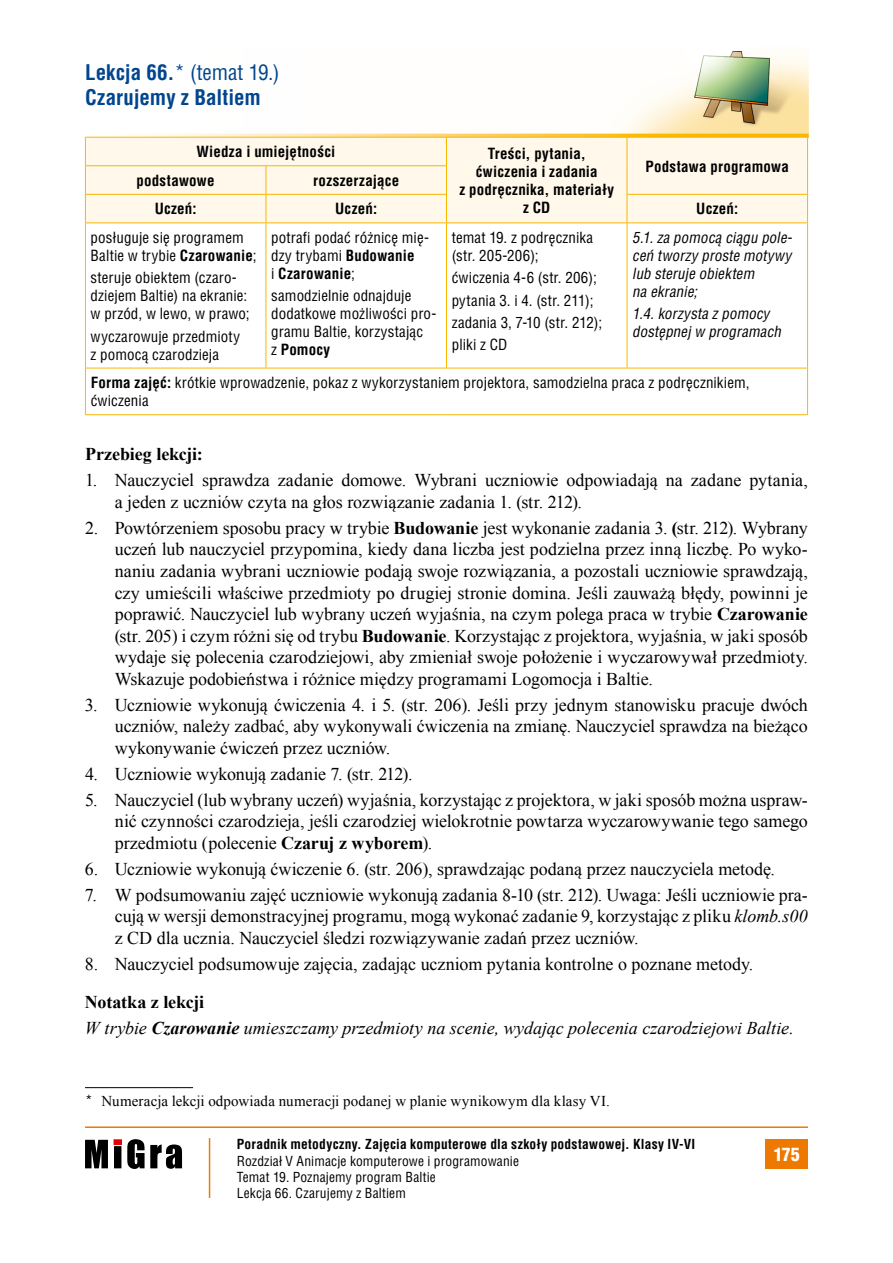
<style>
.page{position:relative;width:893px;height:1263px;background:#fff}
.page>*{position:absolute;margin:0;border:0;box-sizing:border-box;transform-origin:0 0}
.t1{font:700 21px/25.2px "Switzerland Condensed";color:#00468e}
.t2{font:18px/21.6px "Times New Roman";letter-spacing:-.005em;color:#000;text-align:justify}
.t3{font:italic 18px/25.8px "Times New Roman";letter-spacing:-.005em;color:#000}
.t4{font:700 18px "Times New Roman";letter-spacing:-.005em;color:#000}
.t5{font:900 18px "Switzerland Cond";color:#fff}
.t6{font:15px/18px "Switzerland Condensed";letter-spacing:.01em;color:#000}
.t7{font:700 15px/18px "Switzerland Condensed";letter-spacing:.015em;color:#000;text-align:center}
.t8{font:italic 15px/18px "Switzerland Condensed";letter-spacing:.01em;color:#000}
.t9{font:15px "Times New Roman";letter-spacing:.01em;color:#000}
.t10{font:13.5px/16.2px "Switzerland Condensed";letter-spacing:.015em;color:#000}
.t11{font:700 13.5px "Switzerland Condensed";letter-spacing:.02em;color:#000}
.s1{font-weight:400}
.s2{font-weight:700}
.s3{font-style:italic}
.s4{font-weight:700;font-style:normal}
.s5{font-family:"Switzerland Condensed"}
</style>
<div class="page">
<img style="left:85px;top:51px;width:724px;height:87px">
<svg style="left:85px;top:1139px;width:97px;height:30px"></svg>
<hr style="left:85px;top:1126px;width:723px;height:2px;background:#ee7900">
<hr style="left:209px;top:1138px;width:1px;height:60px;background:#ee7900">
<div style="left:765px;top:1139px;width:43px;height:30px;background:#ee7900"></div>
<div style="left:86px;top:138px;width:721px;height:84px;background:#fff8eb"></div>
<hr style="left:85px;top:137px;width:181px;height:1px;background:#f9b700">
<hr style="left:266px;top:137px;width:180px;height:1px;background:#f9b700">
<hr style="left:446px;top:137px;width:181px;height:1px;background:#f9b700">
<hr style="left:627px;top:137px;width:181px;height:1px;background:#f9b700">
<hr style="left:85px;top:165px;width:181px;height:1px;background:#f9b700">
<hr style="left:266px;top:165px;width:181px;height:1px;background:#f9b700">
<hr style="left:85px;top:194px;width:181px;height:1px;background:#f9b700">
<svg style="left:85px;top:138px;width:1px;height:84px"></svg>
<hr style="left:266px;top:194px;width:181px;height:1px;background:#f9b700">
<svg style="left:266px;top:166px;width:1px;height:56px"></svg>
<svg style="left:446px;top:138px;width:1px;height:84px"></svg>
<hr style="left:627px;top:194px;width:181px;height:1px;background:#f9b700">
<svg style="left:627px;top:138px;width:1px;height:84px"></svg>
<svg style="left:807px;top:138px;width:1px;height:84px"></svg>
<hr style="left:85px;top:222px;width:181px;height:1px;background:#f9b700">
<hr style="left:85px;top:223px;width:1px;height:145px;background:#f9b700">
<hr style="left:266px;top:222px;width:180px;height:1px;background:#f9b700">
<hr style="left:266px;top:223px;width:1px;height:145px;background:#f9b700">
<hr style="left:446px;top:222px;width:181px;height:1px;background:#f9b700">
<hr style="left:446px;top:223px;width:1px;height:145px;background:#f9b700">
<hr style="left:627px;top:222px;width:181px;height:1px;background:#f9b700">
<hr style="left:627px;top:223px;width:1px;height:145px;background:#f9b700">
<hr style="left:807px;top:223px;width:1px;height:145px;background:#f9b700">
<hr style="left:85px;top:368px;width:181px;height:1px;background:#f9b700">
<hr style="left:85px;top:368px;width:1px;height:46px;background:#f9b700">
<hr style="left:266px;top:368px;width:180px;height:1px;background:#f9b700">
<hr style="left:446px;top:368px;width:181px;height:1px;background:#f9b700">
<hr style="left:627px;top:368px;width:181px;height:1px;background:#f9b700">
<hr style="left:807px;top:368px;width:1px;height:46px;background:#f9b700">
<hr style="left:85px;top:414px;width:181px;height:1px;background:#f9b700">
<hr style="left:266px;top:414px;width:180px;height:1px;background:#f9b700">
<hr style="left:446px;top:414px;width:181px;height:1px;background:#f9b700">
<hr style="left:627px;top:414px;width:181px;height:1px;background:#f9b700">
<hr style="left:85px;top:1087px;width:108px;height:1px;background:#000">
<p class="t1" style="left:85px;top:60px;width:196px">Lekcja 66.<span class="s1">* (temat 19.)<br></span>Czarujemy z Baltiem</p>
<p class="t7" style="left:197px;top:143px;width:140px">Wiedza i umiejętności</p>
<p class="t7" style="left:459px;top:144px;width:156px">Treści, pytania, ćwiczenia i zadania<br>z podręcznika, materiały z CD</p>
<p class="t7" style="left:645px;top:157px;width:145px">Podstawa programowa</p>
<p class="t7" style="left:137px;top:171px;width:80px">podstawowe</p>
<p class="t7" style="left:313px;top:171px;width:88px">rozszerzające</p>
<p class="t7" style="left:155px;top:200px;width:43px">Uczeń:</p>
<p class="t7" style="left:335px;top:200px;width:43px">Uczeń:</p>
<p class="t7" style="left:696px;top:200px;width:43px">Uczeń:</p>
<p class="t6" style="left:91px;top:229px;width:167px">posługuje się programem<br>Baltie w trybie <span class="s2">Czarowanie</span>;</p>
<p class="t6" style="left:91px;top:269px;width:160px">steruje obiektem (czaro&shy;dziejem Baltie) na ekranie: w przód, w lewo, w prawo;</p>
<p class="t6" style="left:91px;top:327px;width:151px">wyczarowuje przedmioty z pomocą czarodzieja</p>
<p class="t8" style="left:632px;top:229px;width:161px">5.1. za pomocą ciągu pole&shy;ceń tworzy proste motywy lub steruje obiektem<br>na ekranie;</p>
<p class="t8" style="left:632px;top:305px;width:150px">1.4. korzysta z pomocy dostępnej w programach</p>
<p class="t6" style="left:91px;top:374px;width:660px"><span class="s2">Forma zajęć:</span> krótkie wprowadzenie, pokaz z wykorzystaniem projektora, samodzielna praca z podręcznikiem, ćwiczenia</p>
<p class="t6" style="left:271px;top:229px;width:159px">potrafi podać różnicę mię&shy;dzy trybami <span class="s2">Budowanie<br></span>i <span class="s2">Czarowanie</span>;</p>
<p class="t6" style="left:271px;top:287px;width:167px">samodzielnie odnajduje dodatkowe możliwości pro&shy;gramu Baltie, korzystając<br>z <span class="s2">Pomocy</span></p>
<p class="t6" style="left:452px;top:229px;width:143px">temat 19. z podręcznika (str. 205-206);</p>
<p class="t6" style="left:452px;top:267px;width:152px;line-height:22.2px">ćwiczenia 4-6 (str. 206); pytania 3. i 4. (str. 211); zadania 3, 7-10 (str. 212); pliki z CD</p>
<p class="t4" style="left:85px;top:442px;width:119px">Przebieg lekcji:</p>
<p class="t2" style="left:115px;top:469px;width:695px;text-indent:-30px">1. Nauczyciel sprawdza zadanie domowe. Wybrani uczniowie odpowiadają na zadane pytania, a jeden z uczniów czyta na głos rozwiązanie zadania 1. (str. 212).</p>
<p class="t2" style="left:115px;top:517px;width:695px;text-indent:-30px">2. Powtórzeniem sposobu pracy w trybie <span class="s2">Budowanie</span> jest wykonanie zadania 3. <span class="s2">(</span>str. 212). Wybrany uczeń lub nauczyciel przypomina, kiedy dana liczba jest podzielna przez inną liczbę. Po wyko&shy;naniu zadania wybrani uczniowie podają swoje rozwiązania, a pozostali uczniowie sprawdzają, czy umieścili właściwe przedmioty po drugiej stronie domina. Jeśli zauważą błędy, powinni je poprawić. Nauczyciel lub wybrany uczeń wyjaśnia, na czym polega praca w trybie <span class="s2">Czarowanie </span>(str. 205) i czym różni się od trybu <span class="s2">Budowanie</span>. Korzystając z projektora, wyjaśnia, w jaki sposób wydaje się polecenia czarodziejowi, aby zmieniał swoje położenie i wyczarowywał przedmioty.<br>Wskazuje podobieństwa i różnice między programami Logomocja i Baltie.</p>
<p class="t2" style="left:115px;top:694px;width:695px;text-indent:-30px">3. Uczniowie wykonują ćwiczenia 4. i 5. (str. 206). Jeśli przy jednym stanowisku pracuje dwóch uczniów, należy zadbać, aby wykonywali ćwiczenia na zmianę. Nauczyciel sprawdza na bieżąco wykonywanie ćwiczeń przez uczniów.</p>
<p class="t2" style="left:85px;top:763px;width:329px">4. Uczniowie wykonują zadanie 7. (str. 212).</p>
<p class="t2" style="left:115px;top:789px;width:695px;text-indent:-30px">5. Nauczyciel (lub wybrany uczeń) wyjaśnia, korzystając z projektora, w jaki sposób można uspraw&shy;nić czynności czarodzieja, jeśli czarodziej wielokrotnie powtarza wyczarowywanie tego samego przedmiotu (polecenie <span class="s2">Czaruj z wyborem</span>).</p>
<p class="t2" style="left:85px;top:858px;width:692px">6. Uczniowie wykonują ćwiczenie 6. (str. 206), sprawdzając podaną przez nauczyciela metodę.</p>
<p class="t2" style="left:115px;top:883px;width:695px;text-indent:-30px">7. W podsumowaniu zajęć uczniowie wykonują zadania 8-10 (str. 212). Uwaga: Jeśli uczniowie pra&shy;cują w wersji demonstracyjnej programu, mogą wykonać zadanie 9, korzystając z pliku <span class="s3">klomb.s00 </span>z CD dla ucznia. Nauczyciel śledzi rozwiązywanie zadań przez uczniów.</p>
<p class="t2" style="left:85px;top:953px;width:670px">8. Nauczyciel podsumowuje zajęcia, zadając uczniom pytania kontrolne o poznane metody.</p>
<p class="t3" style="left:85px;top:989px;width:710px"><span class="s4">Notatka z lekcji<br></span>W trybie <span class="s2">Czarowanie</span> umieszczamy przedmioty na scenie, wydając polecenia czarodziejowi Baltie.</p>
<p class="t9" style="left:85px;top:1090px;width:526px"><span class="s5">*</span> Numeracja lekcji odpowiada numeracji podanej w planie wynikowym dla klasy VI.</p>
<p class="t11" style="left:237px;top:1136px;width:460px">Poradnik metodyczny. Zajęcia komputerowe dla szkoły podstawowej. Klasy IV-VI</p>
<p class="t10" style="left:237px;top:1152px;width:284px">Rozdział V Animacje komputerowe i programowanie<br>Temat 19. Poznajemy program Baltie</p>
<p class="t10" style="left:237px;top:1185px;width:171px">Lekcja 66. Czarujemy z Baltiem</p>
<p class="t5" style="left:774px;top:1143px;width:27px">175</p>
</div>
